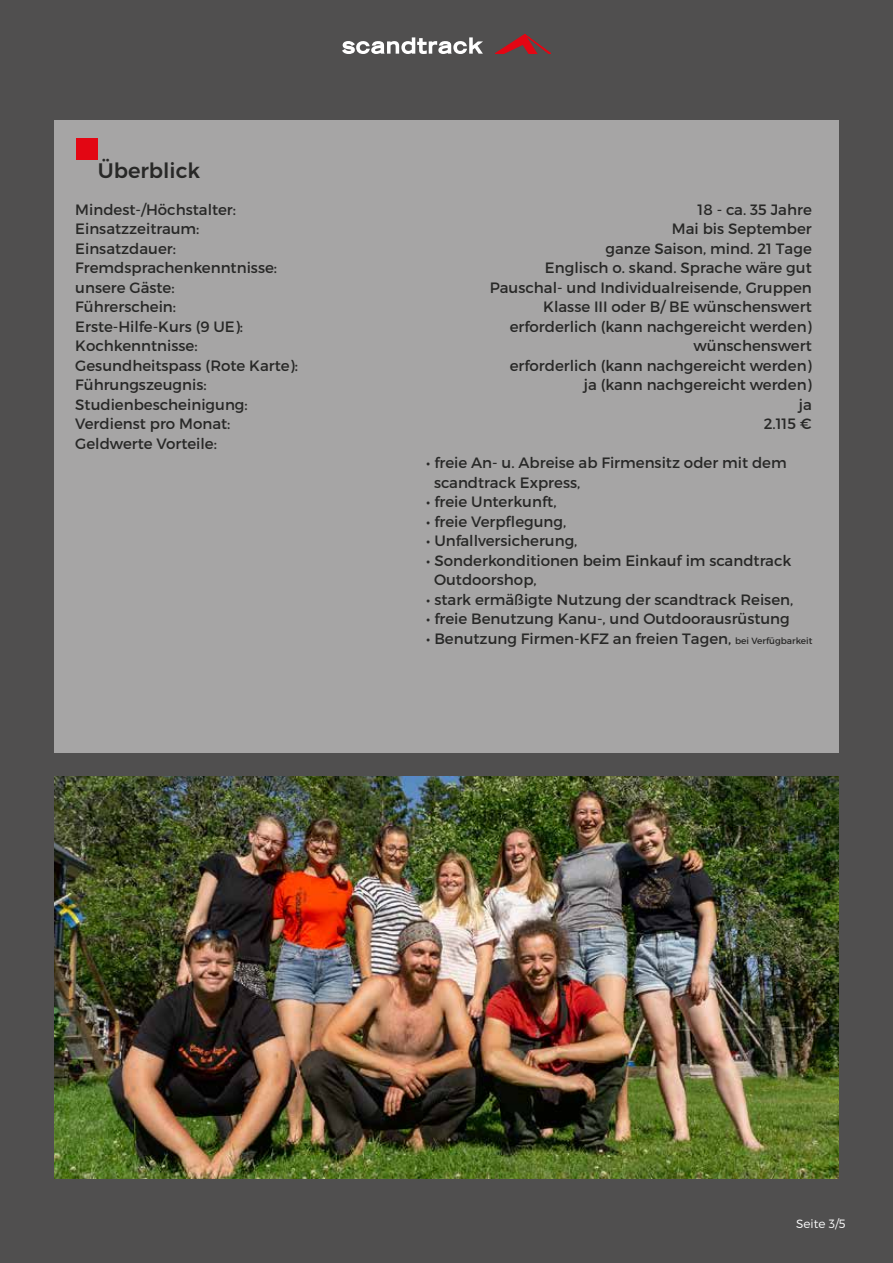
<style>
.page{position:relative;width:893px;height:1263px;background:#504f4f}
.page>*{position:absolute;margin:0;border:0;box-sizing:border-box;transform-origin:0 0}
.t1{font:500 21px "Montserrat";color:#282827}
.t2{font:15px/19.5px "Montserrat";color:#282827}
.t3{font:300 12px "Montserrat";color:#fff}
.s1{font-size:9px}
</style>
<div class="page">
<img style="left:54px;top:776px;width:785px;height:403px">
<svg style="left:342px;top:37px;width:141px;height:17px"></svg>
<svg style="left:495px;top:34px;width:56px;height:20px"></svg>
<div style="left:54px;top:120px;width:785px;height:633px;background:#a6a5a5"></div>
<div style="left:76px;top:139px;width:22px;height:21px;background:#e30613"></div>
<h1 class="t1" style="left:98px;top:153px;width:104px">Überblick</h1>
<p class="t2" style="left:75px;top:200px;width:162px">Mindest-/Höchstalter:</p>
<p class="t2" style="left:698px;top:200px;width:116px">18 - ca. 35 Jahre</p>
<p class="t2" style="left:75px;top:219px;width:126px">Einsatzzeitraum:</p>
<p class="t2" style="left:672px;top:219px;width:141px">Mai bis September</p>
<p class="t2" style="left:75px;top:239px;width:102px">Einsatzdauer:</p>
<p class="t2" style="left:605px;top:239px;width:208px">ganze Saison, mind. 21 Tage</p>
<p class="t2" style="left:75px;top:258px;width:203px">Fremdsprachenkenntnisse:</p>
<p class="t2" style="left:545px;top:258px;width:268px">Englisch o. skand. Sprache wäre gut</p>
<p class="t2" style="left:75px;top:278px;width:101px">unsere Gäste:</p>
<p class="t2" style="left:490px;top:278px;width:324px">Pauschal- und Individualreisende, Gruppen</p>
<p class="t2" style="left:75px;top:297px;width:102px">Führerschein:</p>
<p class="t2" style="left:543px;top:297px;width:270px">Klasse III oder B/ BE wünschenswert</p>
<p class="t2" style="left:75px;top:317px;width:169px">Erste-Hilfe-Kurs (9 UE):</p>
<p class="t2" style="left:510px;top:317px;width:303px">erforderlich (kann nachgereicht werden)</p>
<p class="t2" style="left:75px;top:336px;width:124px">Kochkenntnisse:</p>
<p class="t2" style="left:693px;top:336px;width:120px">wünschenswert</p>
<p class="t2" style="left:75px;top:356px;width:224px">Gesundheitspass (Rote Karte):</p>
<p class="t2" style="left:510px;top:356px;width:303px">erforderlich (kann nachgereicht werden)</p>
<p class="t2" style="left:75px;top:375px;width:133px">Führungszeugnis:</p>
<p class="t2" style="left:584px;top:375px;width:229px">ja (kann nachgereicht werden)</p>
<p class="t2" style="left:75px;top:395px;width:174px">Studienbescheinigung:</p>
<p class="t2" style="left:799px;top:395px;width:15px">ja</p>
<p class="t2" style="left:75px;top:414px;width:157px">Verdienst pro Monat:</p>
<p class="t2" style="left:764px;top:414px;width:50px">2.115 €</p>
<p class="t2" style="left:75px;top:434px;width:143px">Geldwerte Vorteile:</p>
<p class="t2" style="left:434px;top:453px;width:354px;text-indent:-8px">• freie An- u. Abreise ab Firmensitz oder mit dem scandtrack Express,</p>
<p class="t2" style="left:426px;top:492px;width:132px">• freie Unterkunft,</p>
<p class="t2" style="left:426px;top:512px;width:142px">• freie Verpflegung,</p>
<p class="t2" style="left:426px;top:531px;width:153px">• Unfallversicherung,</p>
<p class="t2" style="left:434px;top:551px;width:359px;text-indent:-8px">• Sonderkonditionen beim Einkauf im scandtrack<br>Outdoorshop,</p>
<p class="t2" style="left:426px;top:590px;width:368px">• stark ermäßigte Nutzung der scandtrack Reisen,</p>
<p class="t2" style="left:426px;top:609px;width:365px">• freie Benutzung Kanu-, und Outdoorausrüstung</p>
<p class="t2" style="left:426px;top:629px;width:388px">• Benutzung Firmen-KFZ an freien Tagen, <span class="s1">bei Verfügbarkeit</span></p>
<p class="t3" style="left:796px;top:1216px;width:51px">Seite 3/5</p>
</div>
